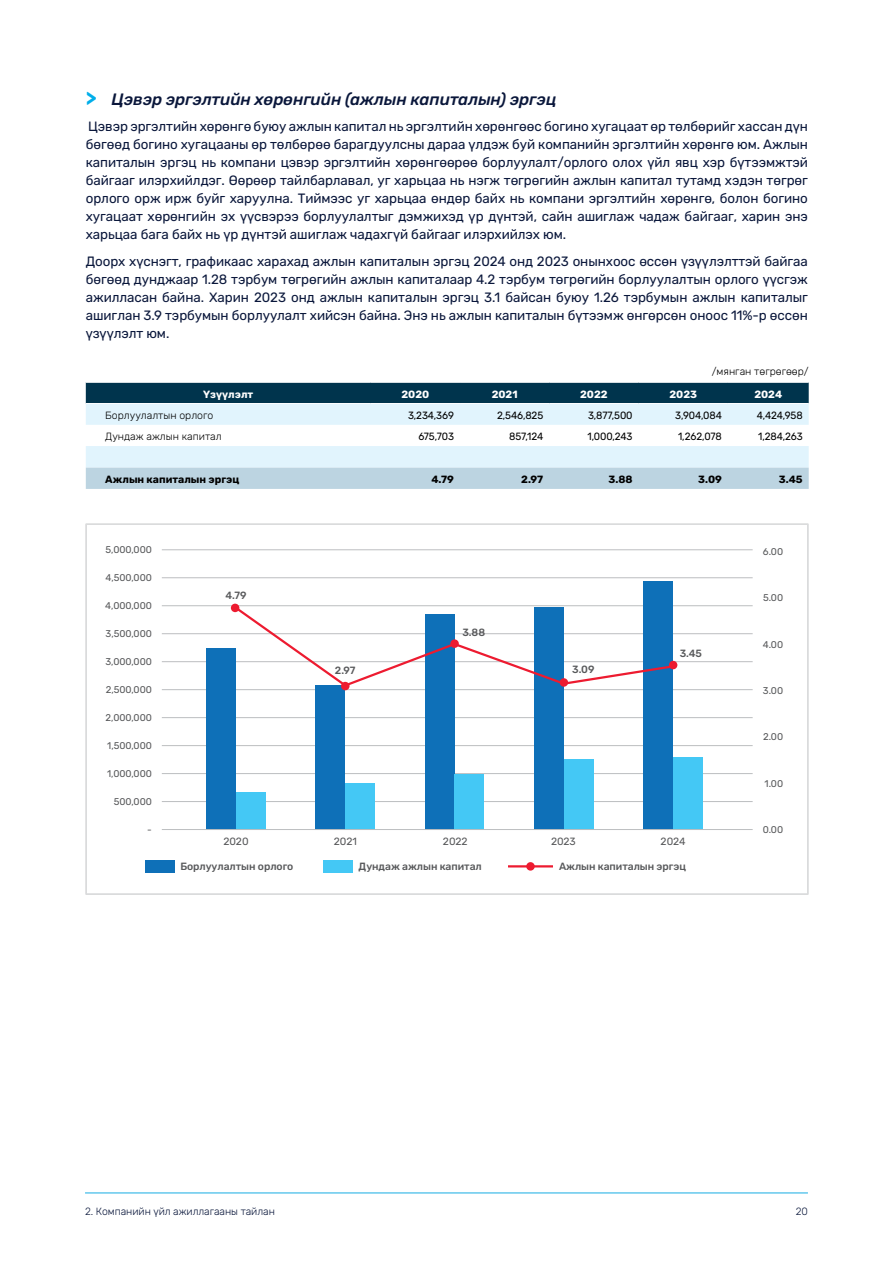
<style>
.page{position:relative;width:893px;height:1263px;background:#fff}
.page>*{position:absolute;margin:0;border:0;box-sizing:border-box;transform-origin:0 0}
.t1{font:italic 500 16.5px "Rubik";letter-spacing:-.005em;color:#0a173b}
.t2{font:13.5px/18px "Rubik";letter-spacing:-.005em;color:#0a173b;text-align:justify}
.t3{font:10.5px "Rubik";letter-spacing:-.01em;color:#000;scale:.95 1}
.t4{font:500 10.5px "Rubik";letter-spacing:-.005em;color:#58595b}
.t5{font:300 10.5px "Rubik";color:#000}
.t6{font:700 10.5px "Rubik";color:#000}
.t7{font:300 10.5px "Rubik";letter-spacing:-.005em;color:#0a173b}
.t8{font:700 10.5px "Rubik";color:#fff}
.t9{font:10.5px "Rubik";letter-spacing:-.005em;color:#58595b}
.t10{font:9.75px "Rubik";letter-spacing:-.005em;color:#58595b}
.s1{font-weight:700;font-style:normal;font-size:21px;color:#00aeea}
</style>
<div class="page">
<hr style="left:85px;top:1192px;width:723px;height:1px;background:#16ace3">
<svg style="left:86px;top:524px;width:722px;height:370px"></svg>
<svg style="left:233px;top:605px;width:443px;height:83px"></svg>
<div style="left:231px;top:604px;width:8px;height:8px;background:#ed1b30;border-radius:50%"></div>
<div style="left:341px;top:682px;width:9px;height:8px;background:#ed1b30;border-radius:50%"></div>
<div style="left:450px;top:639px;width:9px;height:9px;background:#ed1b30;border-radius:50%"></div>
<div style="left:560px;top:678px;width:8px;height:9px;background:#ed1b30;border-radius:50%"></div>
<div style="left:669px;top:661px;width:8px;height:8px;background:#ed1b30;border-radius:50%"></div>
<div style="left:526px;top:862px;width:9px;height:9px;background:#ed1b30;border-radius:50%"></div>
<hr style="left:508px;top:865px;width:45px;height:2px;background:#ed1b30">
<svg style="left:86px;top:383px;width:723px;height:42px;background:#7396a7"></svg>
<svg style="left:86px;top:446px;width:723px;height:43px;background:#cee4ef"></svg>
<hr style="left:86px;top:403px;width:285px;height:1px;background:#fff">
<hr style="left:371px;top:403px;width:89px;height:1px;background:#fff">
<hr style="left:460px;top:403px;width:89px;height:1px;background:#fff">
<hr style="left:549px;top:403px;width:90px;height:1px;background:#fff">
<hr style="left:639px;top:403px;width:89px;height:1px;background:#fff">
<hr style="left:728px;top:403px;width:81px;height:1px;background:#fff">
<p class="t1" style="left:86px;top:87px;width:472px"><span class="s1">&gt;</span> Цэвэр эргэлтийн хөрөнгийн (ажлын капиталын) эргэц</p>
<p class="t2" style="left:86px;top:118px;width:724px">Цэвэр эргэлтийн хөрөнгө буюу ажлын капитал нь эргэлтийн хөрөнгөөс богино хугацаат өр төлбөрийг хассан дүн бөгөөд богино хугацааны өр төлбөрөө барагдуулсны дараа үлдэж буй компанийн эргэлтийн хөрөнгө юм. Ажлын капиталын эргэц нь компани цэвэр эргэлтийн хөрөнгөөрөө борлуулалт/орлого олох үйл явц хэр бүтээмжтэй байгааг илэрхийлдэг. Өөрөөр тайлбарлавал, уг харьцаа нь нэгж төгрөгийн ажлын капитал тутамд хэдэн төгрөг орлого орж ирж буйг харуулна. Тиймээс уг харьцаа өндөр байх нь компани эргэлтийн хөрөнгө, болон богино хугацаат хөрөнгийн эх үүсвэрээ борлуулалтыг дэмжихэд үр дүнтэй, сайн ашиглаж чадаж байгааг, харин энэ харьцаа бага байх нь үр дүнтэй ашиглаж чадахгүй байгааг илэрхийлэх юм.</p>
<p class="t2" style="left:86px;top:253px;width:724px">Доорх хүснэгт, графикаас харахад ажлын капиталын эргэц 2024 онд 2023 онынхоос өссөн үзүүлэлттэй байгаа бөгөөд дунджаар 1.28 тэрбум төгрөгийн ажлын капиталаар 4.2 тэрбум төгрөгийн борлуулалтын орлого үүсгэж ажилласан байна. Харин 2023 онд ажлын капиталын эргэц 3.1 байсан буюу 1.26 тэрбумын ажлын капиталыг ашиглан 3.9 тэрбумын борлуулалт хийсэн байна. Энэ нь ажлын капиталын бүтээмж өнгөрсөн оноос 11%-р өссөн үзүүлэлт юм.</p>
<p class="t5" style="left:712px;top:363px;width:98px">/мянган төгрөгөөр/</p>
<p class="t8" style="left:203px;top:388px;width:52px">Үзүүлэлт</p>
<p class="t8" style="left:401px;top:388px;width:29px">2020</p>
<p class="t8" style="left:492px;top:388px;width:28px">2021</p>
<p class="t8" style="left:580px;top:388px;width:29px">2022</p>
<p class="t8" style="left:669px;top:388px;width:29px">2023</p>
<p class="t8" style="left:754px;top:388px;width:29px">2024</p>
<p class="t5" style="left:105px;top:408px;width:110px">Борлуулалтын орлого</p>
<p class="t3" style="left:408px;top:408px;width:50px">3,234,369</p>
<p class="t3" style="left:497px;top:408px;width:50px">2,546,825</p>
<p class="t3" style="left:588px;top:408px;width:48px">3,877,500</p>
<p class="t3" style="left:675px;top:408px;width:51px">3,904,084</p>
<p class="t3" style="left:757px;top:408px;width:50px">4,424,958</p>
<p class="t5" style="left:105px;top:429px;width:118px">Дундаж ажлын капитал</p>
<p class="t3" style="left:418px;top:429px;width:39px">675,703</p>
<p class="t3" style="left:509px;top:429px;width:37px">857,124</p>
<p class="t3" style="left:587px;top:429px;width:49px">1,000,243</p>
<p class="t3" style="left:678px;top:429px;width:48px">1,262,078</p>
<p class="t3" style="left:758px;top:429px;width:48px">1,284,263</p>
<p class="t6" style="left:105px;top:473px;width:136px">Ажлын капиталын эргэц</p>
<p class="t6" style="left:431px;top:473px;width:24px">4.79</p>
<p class="t6" style="left:521px;top:473px;width:24px">2.97</p>
<p class="t6" style="left:608px;top:473px;width:26px">3.88</p>
<p class="t6" style="left:698px;top:473px;width:25px">3.09</p>
<p class="t6" style="left:779px;top:473px;width:25px">3.45</p>
<p class="t10" style="left:106px;top:542px;width:48px">5,000,000</p>
<p class="t10" style="left:106px;top:570px;width:48px">4,500,000</p>
<p class="t10" style="left:105px;top:598px;width:48px">4,000,000</p>
<p class="t10" style="left:106px;top:626px;width:48px">3,500,000</p>
<p class="t10" style="left:105px;top:654px;width:48px">3,000,000</p>
<p class="t10" style="left:106px;top:682px;width:48px">2,500,000</p>
<p class="t10" style="left:106px;top:710px;width:48px">2,000,000</p>
<p class="t10" style="left:107px;top:738px;width:46px">1,500,000</p>
<p class="t10" style="left:107px;top:766px;width:46px">1,000,000</p>
<p class="t10" style="left:114px;top:794px;width:40px">500,000</p>
<p class="t4" style="left:225px;top:588px;width:23px">4.79</p>
<p class="t4" style="left:335px;top:662px;width:22px">2.97</p>
<p class="t4" style="left:462px;top:624px;width:24px">3.88</p>
<p class="t4" style="left:572px;top:662px;width:24px">3.09</p>
<p class="t4" style="left:680px;top:645px;width:24px">3.45</p>
<p class="t10" style="left:763px;top:545px;width:22px">6.00</p>
<p class="t10" style="left:763px;top:591px;width:22px">5.00</p>
<p class="t10" style="left:763px;top:637px;width:22px">4.00</p>
<p class="t10" style="left:763px;top:683px;width:22px">3.00</p>
<p class="t10" style="left:763px;top:730px;width:22px">2.00</p>
<p class="t10" style="left:765px;top:776px;width:20px">1.00</p>
<p class="t10" style="left:147px;top:822px;width:6px">-</p>
<p class="t10" style="left:763px;top:822px;width:22px">0.00</p>
<p class="t9" style="left:223px;top:833px;width:27px">2020</p>
<p class="t9" style="left:334px;top:833px;width:25px">2021</p>
<p class="t9" style="left:443px;top:833px;width:26px">2022</p>
<p class="t9" style="left:551px;top:833px;width:26px">2023</p>
<p class="t9" style="left:661px;top:833px;width:26px">2024</p>
<p class="t4" style="left:180px;top:858px;width:114px">Борлуулалтын орлого</p>
<p class="t4" style="left:359px;top:858px;width:125px">Дундаж ажлын капитал</p>
<p class="t4" style="left:559px;top:858px;width:128px">Ажлын капиталын эргэц</p>
<p class="t7" style="left:85px;top:1204px;width:191px">2. Компанийн үйл ажиллагааны тайлан</p>
<p class="t7" style="left:796px;top:1204px;width:14px">20</p>
</div>
